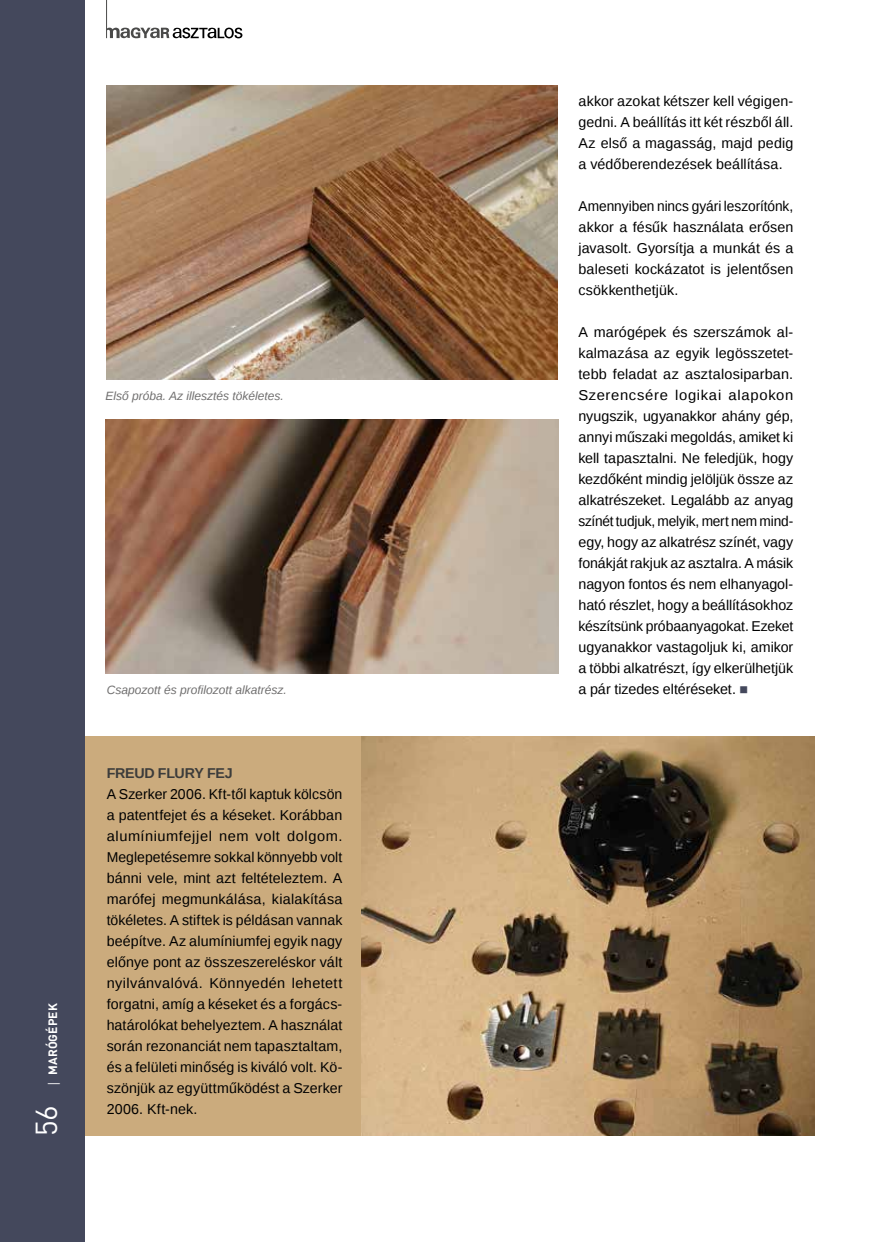
<style>
.page{position:relative;width:872px;height:1242px;background:#fff}
.page>*{position:absolute;margin:0;border:0;box-sizing:border-box;transform-origin:0 0}
.t1{font:30px "DIN Pro";color:#fff}
.t2{font:14.25px/21px "Liberation Sans";letter-spacing:.005em;color:#000;text-align:justify}
.t3{font:14.25px/21px "Liberation Sans";letter-spacing:.005em;color:#000;text-align:justify;scale:.96 1}
.t4{font:700 14.25px "Liberation Sans";letter-spacing:-.015em;color:#3c3c3b}
.t5{font:italic 12px "Liberation Sans";color:#706f6f}
.t6{font:700 12px "DIN Pro";letter-spacing:.01em;color:#fff}
.s1{font-family:"Open Sans";font-weight:400}
.s2{color:#44485c}
</style>
<div class="page">
<div style="left:0;top:0;width:85px;height:1242px;background:#44485c"></div>
<svg style="left:107px;top:27px;width:135px;height:11px"></svg>
<hr style="left:106px;top:0;width:1px;height:38px;background:#4a4a49">
<div style="left:85px;top:736px;width:276px;height:399px;background:#cbab7d"></div>
<img style="left:361px;top:736px;width:453px;height:399px">
<img style="left:106px;top:85px;width:451px;height:294px">
<img style="left:105px;top:419px;width:453px;height:254px">
<p class="t6" style="left:45px;top:1087px;width:86px;rotate:-90deg"><span class="s1">|</span> MARÓGÉPEK</p>
<h1 class="t1" style="left:26px;top:1136px;width:33px;rotate:-90deg">56</h1>
<p class="t5" style="left:105px;top:388px;width:180px">Első próba. Az illesztés tökéletes.</p>
<p class="t2" style="left:578px;top:91px;width:216px">akkor azokat kétszer kell végigen&shy;gedni. A beállítás itt két részből áll.<br>Az első a magasság, majd pedig a védőberendezések beállítása.</p>
<p class="t3" style="left:578px;top:196px;width:225px">Amennyiben nincs gyári leszorítónk, akkor a fésűk használata erősen javasolt. Gyorsítja a munkát és a baleseti kockázatot is jelentősen csökkenthetjük.</p>
<p class="t2" style="left:578px;top:322px;width:216px">A marógépek és szerszámok al&shy;kalmazása az egyik legösszetet&shy;tebb feladat az asztalosiparban.<br>Szerencsére logikai alapokon nyugszik, ugyanakkor ahány gép, annyi műszaki megoldás, amiket ki kell tapasztalni. Ne feledjük, hogy kezdőként mindig jelöljük össze az alkatrészeket. Legalább az anyag színét tudjuk, melyik, mert nem mind&shy;egy, hogy az alkatrész színét, vagy fonákját rakjuk az asztalra. A másik nagyon fontos és nem elhanyagol&shy;ható részlet, hogy a beállításokhoz készítsünk próbaanyagokat. Ezeket ugyanakkor vastagoljuk ki, amikor a többi alkatrészt, így elkerülhetjük</p>
<p class="t5" style="left:107px;top:682px;width:182px">Csapozott és profilozott alkatrész.</p>
<p class="t2" style="left:578px;top:679px;width:171px">a pár tizedes eltéréseket. <span class="s2">■</span></p>
<p class="t4" style="left:107px;top:763px;width:128px">FREUD FLURY FEJ</p>
<p class="t2" style="left:107px;top:784px;width:237px">A Szerker 2006. Kft-től kaptuk kölcsön a patentfejet és a késeket. Korábban alumíniumfejjel nem volt dolgom.<br>Meglepetésemre sokkal könnyebb volt bánni vele, mint azt feltételeztem. A marófej megmunkálása, kialakítása tökéletes. A stiftek is példásan vannak beépítve. Az alumíniumfej egyik nagy előnye pont az összeszereléskor vált nyilvánvalóvá. Könnyedén lehetett forgatni, amíg a késeket és a forgács&shy;határolókat behelyeztem. A használat során rezonanciát nem tapasztaltam, és a felületi minőség is kiváló volt. Kö&shy;szönjük az együttműködést a Szerker 2006. Kft-nek.</p>
</div>
